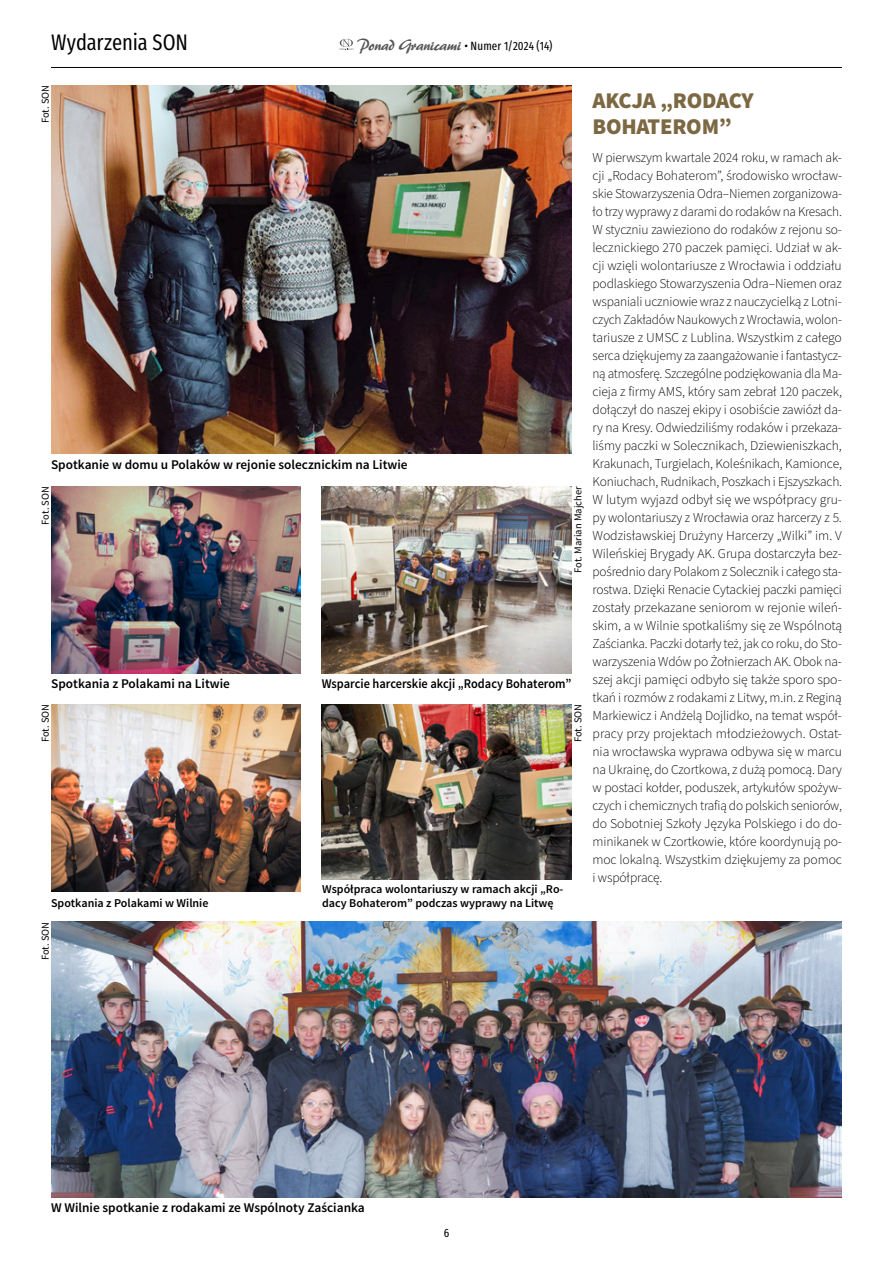
<style>
.page{position:relative;width:893px;height:1263px;background:#fff}
.page>*{position:absolute;margin:0;border:0;box-sizing:border-box;transform-origin:0 0}
.t1{font:900 22.5px/25.5px "Source Sans Pro";letter-spacing:-.01em;color:#7c6842}
.t2{font:22.5px "Fira Sans Compressed";letter-spacing:-.005em;color:#000}
.t3{font:300 13.5px/18px "Source Sans Pro";letter-spacing:-.005em;color:#000;text-align:justify}
.t4{font:600 13.35px "Source Sans Pro";color:#000}
.t5{font:600 13.35px "Source Sans Pro";color:#000;scale:.93 1}
.t6{font:600 12px/13.5px "Source Sans Pro";color:#000}
.t7{font:12px "Fira Sans Compressed";letter-spacing:.01em;color:#000}
.t8{font:10.5px "Source Sans Pro";color:#000}
.s1{font-family:"Brush One EFN";font-size:16.5px;color:#575756}
</style>
<div class="page">
<img style="left:51px;top:85px;width:520px;height:369px">
<img style="left:322px;top:704px;width:249px;height:175px">
<img style="left:51px;top:486px;width:249px;height:187px">
<img style="left:322px;top:486px;width:249px;height:187px">
<img style="left:51px;top:704px;width:250px;height:187px">
<img style="left:51px;top:922px;width:791px;height:275px">
<hr style="left:51px;top:67px;width:791px;height:1px;background:#000">
<svg style="left:339px;top:39px;width:14px;height:11px"></svg>
<h1 class="t2" style="left:51px;top:25px;width:138px">Wydarzenia SON</h1>
<p class="t7" style="left:356px;top:36px;width:197px"><span class="s1">Ponad Granicami</span> • Numer 1/2024 (14)</p>
<p class="t8" style="left:39px;top:123px;width:40px;rotate:-90deg">Fot. SON</p>
<p class="t4" style="left:51px;top:456px;width:358px">Spotkanie w domu u Polaków w rejonie solecznickim na Litwie</p>
<p class="t8" style="left:39px;top:525px;width:40px;rotate:-90deg">Fot. SON</p>
<p class="t8" style="left:572px;top:573px;width:88px;rotate:-90deg">Fot. Marian Majcher</p>
<p class="t4" style="left:51px;top:675px;width:180px">Spotkania z Polakami na Litwie</p>
<p class="t5" style="left:322px;top:675px;width:270px">Wsparcie harcerskie akcji „Rodacy Bohaterom”</p>
<p class="t8" style="left:39px;top:742px;width:40px;rotate:-90deg">Fot. SON</p>
<p class="t6" style="left:51px;top:896px;width:159px">Spotkania z Polakami w Wilnie</p>
<p class="t8" style="left:39px;top:960px;width:40px;rotate:-90deg">Fot. SON</p>
<p class="t8" style="left:572px;top:742px;width:40px;rotate:-90deg">Fot. SON</p>
<p class="t6" style="left:322px;top:883px;width:243px">Współpraca wolontariuszy w ramach akcji „Ro&shy;dacy Bohaterom” podczas wyprawy na Litwę</p>
<h1 class="t1" style="left:592px;top:88px;width:163px">AKCJA „RODACY<br>BOHATEROM”</h1>
<p class="t3" style="left:592px;top:149px;width:251px">W pierwszym kwartale 2024 roku, w ramach ak&shy;cji „Rodacy Bohaterom”, środowisko wrocław&shy;skie Stowarzyszenia Odra–Niemen zorganizowa&shy;ło trzy wyprawy z darami do rodaków na Kresach.<br>W styczniu zawieziono do rodaków z rejonu so&shy;lecznickiego 270 paczek pamięci. Udział w ak&shy;cji wzięli wolontariusze z Wrocławia i oddziału podlaskiego Stowarzyszenia Odra–Niemen oraz wspaniali uczniowie wraz z nauczycielką z Lotni&shy;czych Zakładów Naukowych z Wrocławia, wolon&shy;tariusze z UMSC z Lublina. Wszystkim z całego serca dziękujemy za zaangażowanie i fantastycz&shy;ną atmosferę. Szczególne podziękowania dla Ma&shy;cieja z firmy AMS, który sam zebrał 120 paczek, dołączył do naszej ekipy i osobiście zawiózł da&shy;ry na Kresy. Odwiedziliśmy rodaków i przekaza&shy;liśmy paczki w Solecznikach, Dziewieniszkach, Krakunach, Turgielach, Koleśnikach, Kamionce, Koniuchach, Rudnikach, Poszkach i Ejszyszkach.<br>W lutym wyjazd odbył się we współpracy gru&shy;py wolontariuszy z Wrocławia oraz harcerzy z 5.<br>Wodzisławskiej Drużyny Harcerzy „Wilki” im. V Wileńskiej Brygady AK. Grupa dostarczyła bez&shy;pośrednio dary Polakom z Solecznik i całego sta&shy;rostwa. Dzięki Renacie Cytackiej paczki pamięci zostały przekazane seniorom w rejonie wileń&shy;skim, a w Wilnie spotkaliśmy się ze Wspólnotą Zaścianka. Paczki dotarły też, jak co roku, do Sto&shy;warzyszenia Wdów po Żołnierzach AK. Obok na&shy;szej akcji pamięci odbyło się także sporo spo&shy;tkań i rozmów z rodakami z Litwy, m.in. z Reginą Markiewicz i Andżelą Dojlidko, na temat współ&shy;pracy przy projektach młodzieżowych. Ostat&shy;nia wrocławska wyprawa odbywa się w marcu na Ukrainę, do Czortkowa, z dużą pomocą. Dary w postaci kołder, poduszek, artykułów spożyw&shy;czych i chemicznych trafią do polskich seniorów, do Sobotniej Szkoły Języka Polskiego i do do&shy;minikanek w Czortkowie, które koordynują po&shy;moc lokalną. Wszystkim dziękujemy za pomoc i współpracę.</p>
<p class="t4" style="left:51px;top:1199px;width:315px">W Wilnie spotkanie z rodakami ze Wspólnoty Zaścianka</p>
<p class="t7" style="left:444px;top:1223px;width:7px">6</p>
</div>
